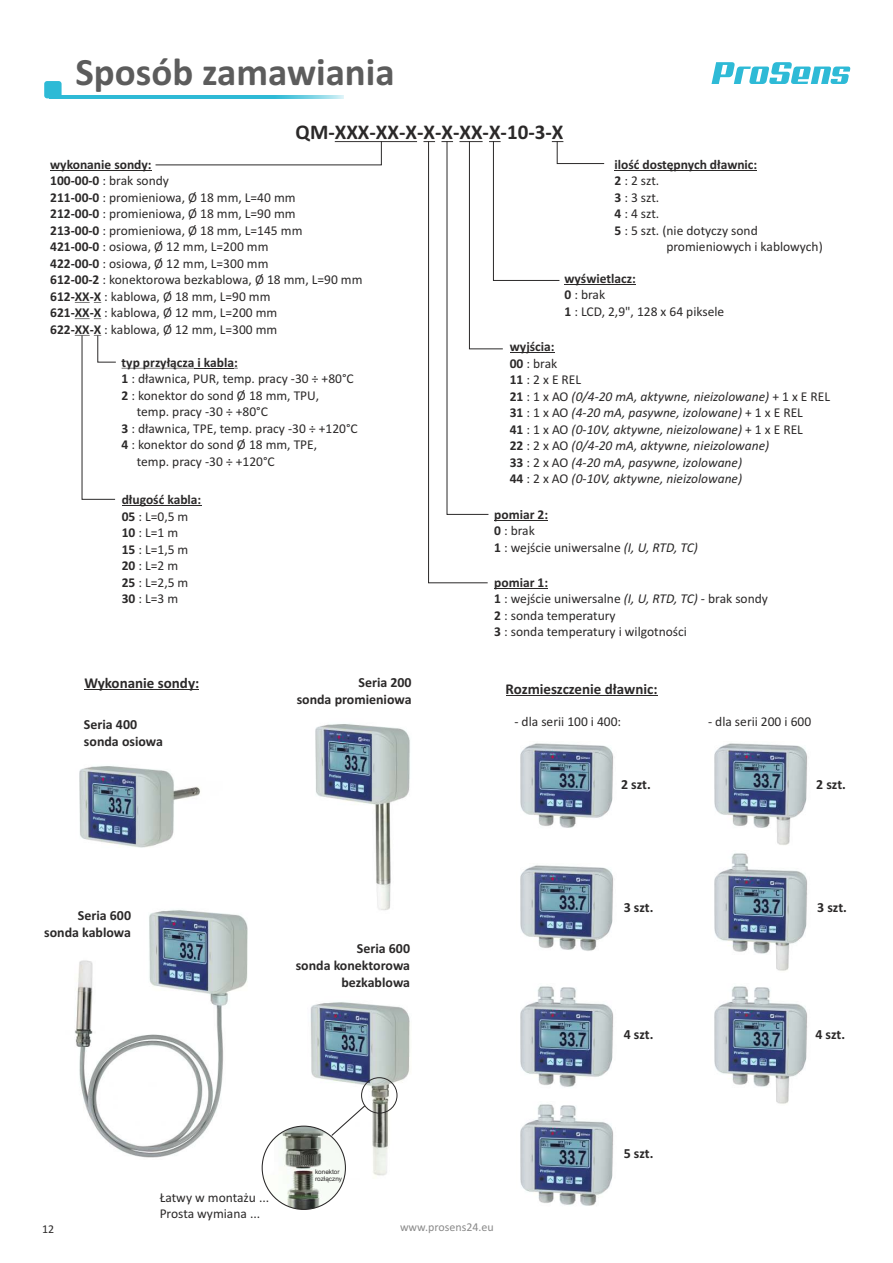
<style>
.page{position:relative;width:893px;height:1263px;background:#fff}
.page>*{position:absolute;margin:0;border:0;box-sizing:border-box;transform-origin:0 0}
.t1{font:700 39px "Calibri";color:#5c5c5c}
.t2{font:700 21px "Calibri";color:#2b2929}
.t3{font:700 15px "Calibri";color:#2b2929}
.t4{font:700 13.95px/17px "Calibri";color:#2b2929;text-align:right}
.t5{font:13.5px/16.5px "Calibri";color:#2b2929}
.t6{font:italic 13.5px/16.5px "Calibri";color:#2b2929}
.t7{font:700 13.5px "Calibri";color:#2b2929}
.t8{font:12px "Calibri";color:#8a8a8a}
.t9{font:12px "Calibri";color:#2b2929}
.t10{font:6.45px/7.2px "Arial";color:#2b2929}
.s1{font-weight:700}
.s2{font-weight:700;font-style:normal}
.s3{font-style:normal}
.s4{font-style:italic}
</style>
<div class="page">
<hr style="left:49px;top:95px;width:295px;height:3px;background:#2ebad6">
<div style="left:44px;top:81px;width:18px;height:17px;background:#2ebad6;border-radius:3px"></div>
<svg style="left:711px;top:62px;width:139px;height:22px"></svg>
<img style="left:714px;top:853px;width:93px;height:118px">
<hr style="left:506px;top:695px;width:151px;height:1px;background:#2b2929">
<img style="left:520px;top:1104px;width:93px;height:102px">
<img style="left:520px;top:743px;width:93px;height:85px">
<img style="left:520px;top:865px;width:93px;height:86px">
<img style="left:520px;top:986px;width:93px;height:101px">
<img style="left:714px;top:986px;width:93px;height:118px">
<img style="left:714px;top:743px;width:93px;height:102px">
<hr style="left:50px;top:170px;width:102px;height:1px;background:#2b2929">
<svg style="left:75px;top:302px;width:26px;height:1px"></svg>
<svg style="left:75px;top:318px;width:26px;height:1px"></svg>
<hr style="left:335px;top:141px;width:82px;height:1px;background:#2b2929">
<hr style="left:614px;top:170px;width:143px;height:1px;background:#2b2929">
<hr style="left:564px;top:284px;width:72px;height:1px;background:#2b2929">
<hr style="left:122px;top:505px;width:79px;height:1px;background:#2b2929">
<svg style="left:155px;top:141px;width:227px;height:24px"></svg>
<hr style="left:122px;top:368px;width:72px;height:1px;background:#2b2929">
<hr style="left:194px;top:368px;width:40px;height:1px;background:#2b2929">
<hr style="left:494px;top:588px;width:54px;height:1px;background:#2b2929">
<svg style="left:75px;top:335px;width:41px;height:165px"></svg>
<svg style="left:423px;top:141px;width:181px;height:442px"></svg>
<img style="left:79px;top:766px;width:121px;height:82px">
<img style="left:75px;top:910px;width:173px;height:248px">
<img style="left:315px;top:724px;width:95px;height:186px">
<hr style="left:84px;top:689px;width:115px;height:1px;background:#2b2929">
<img style="left:310px;top:1002px;width:100px;height:174px">
<img style="left:262px;top:1126px;width:83px;height:83px;border-radius:50%">
<svg style="left:330px;top:1104px;width:36px;height:33px"></svg>
<div style="left:361px;top:1077px;width:36px;height:36px;border:1px solid #2b2929;border-radius:50%"></div>
<h1 class="t1" style="left:75px;top:56px;width:321px">Sposób zamawiania</h1>
<h2 class="t2" style="left:296px;top:123px;width:269px">QM-XXX-XX-X-X-X-XX-X-10-3-X</h2>
<p class="t7" style="left:50px;top:159px;width:103px">wykonanie sondy:</p>
<p class="t5" style="left:50px;top:190px;width:314px"><span class="s1">211-00-0</span> : promieniowa, Ø 18 mm, L=40 mm<br><span class="s1">212-00-0</span> : promieniowa, Ø 18 mm, L=90 mm<br><span class="s1">213-00-0</span> : promieniowa, Ø 18 mm, L=145 mm<br><span class="s1">421-00-0</span> : osiowa, Ø 12 mm, L=200 mm<br><span class="s1">422-00-0</span> : osiowa, Ø 12 mm, L=300 mm<br><span class="s1">612-00-2</span> : konektorowa bezkablowa, Ø 18 mm, L=90 mm <span class="s1">612-XX-X</span> : kablowa, Ø 18 mm, L=90 mm<br><span class="s1">621-XX-X</span> : kablowa, Ø 12 mm, L=200 mm<br><span class="s1">622-XX-X</span> : kablowa, Ø 12 mm, L=300 mm</p>
<p class="t5" style="left:50px;top:174px;width:120px"><span class="s1">100-00-0</span> : brak sondy</p>
<p class="t7" style="left:614px;top:159px;width:144px">ilość dostępnych dławnic:</p>
<p class="t5" style="left:614px;top:174px;width:46px"><span class="s1">2</span> : 2 szt.</p>
<p class="t5" style="left:614px;top:190px;width:46px"><span class="s1">3</span> : 3 szt.</p>
<p class="t5" style="left:614px;top:207px;width:46px"><span class="s1">4</span> : 4 szt.</p>
<p class="t5" style="left:614px;top:223px;width:145px"><span class="s1">5</span> : 5 szt. (nie dotyczy sond</p>
<p class="t5" style="left:666px;top:240px;width:158px">promieniowych i kablowych)</p>
<p class="t5" style="left:564px;top:271px;width:161px"><span class="s1">wyświetlacz:<br>0</span> : brak<br><span class="s1">1</span> : LCD, 2,9", 128 x 64 piksele</p>
<p class="t7" style="left:510px;top:341px;width:46px">wyjścia:</p>
<p class="t6" style="left:510px;top:372px;width:322px"><span class="s2">11</span> <span class="s3">: 2 x E REL<br></span><span class="s2">21</span> <span class="s3">: 1 x AO</span> (0/4-20 mA, aktywne, nieizolowane) <span class="s3">+ 1 x E REL </span><span class="s2">31</span> <span class="s3">: 1 x AO</span> (4-20 mA, pasywne, izolowane) <span class="s3">+ 1 x E REL<br></span><span class="s2">41</span> <span class="s3">: 1 x AO</span> (0-10V, aktywne, nieizolowane) <span class="s3">+ 1 x E REL<br></span><span class="s2">22</span> <span class="s3">: 2 x AO</span> (0/4-20 mA, aktywne, nieizolowane)<br><span class="s2">33</span> <span class="s3">: 2 x AO</span> (4-20 mA, pasywne, izolowane)<br><span class="s2">44</span> <span class="s3">: 2 x AO</span> (0-10V, aktywne, nieizolowane)</p>
<p class="t7" style="left:122px;top:356px;width:118px">typ przyłącza i kabla:</p>
<p class="t5" style="left:510px;top:356px;width:49px"><span class="s1">00</span> : brak</p>
<p class="t5" style="left:122px;top:371px;width:234px"><span class="s1">1</span> : dławnica, PUR, temp. pracy -30 ÷ +80°C</p>
<p class="t5" style="left:122px;top:388px;width:199px"><span class="s1">2</span> : konektor do sond Ø 18 mm, TPU,</p>
<p class="t5" style="left:137px;top:404px;width:133px">temp. pracy -30 ÷ +80°C</p>
<p class="t5" style="left:122px;top:421px;width:238px"><span class="s1">3</span> : dławnica, TPE, temp. pracy -30 ÷ +120°C</p>
<p class="t5" style="left:122px;top:437px;width:197px"><span class="s1">4</span> : konektor do sond Ø 18 mm, TPE,</p>
<p class="t5" style="left:137px;top:454px;width:139px">temp. pracy -30 ÷ +120°C</p>
<p class="t5" style="left:122px;top:493px;width:81px"><span class="s1">długość kabla:<br>05</span> : L=0,5 m<br><span class="s1">10</span> : L=1 m<br><span class="s1">15</span> : L=1,5 m<br><span class="s1">20</span> : L=2 m<br><span class="s1">25</span> : L=2,5 m<br><span class="s1">30</span> : L=3 m</p>
<p class="t3" style="left:84px;top:676px;width:116px">Wykonanie sondy:</p>
<p class="t4" style="left:84px;top:717px;width:80px;text-align:left">Seria 400 sonda osiowa</p>
<p class="t4" style="left:44px;top:907px;width:88px">Seria 600 sonda kablowa</p>
<p class="t4" style="left:297px;top:675px;width:116px">Seria 200<br>sonda promieniowa</p>
<p class="t4" style="left:296px;top:940px;width:116px">Seria 600<br>sonda konektorowa bezkablowa</p>
<p class="t5" style="left:160px;top:1190px;width:111px">Łatwy w montażu ...<br>Prosta wymiana ...</p>
<p class="t10" style="left:315px;top:1169px;width:29px">konektor rozłączny</p>
<p class="t7" style="left:494px;top:508px;width:55px">pomiar 2:</p>
<p class="t5" style="left:494px;top:540px;width:205px"><span class="s1">1</span> : wejście uniwersalne <span class="s4">(I, U, RTD, TC)</span></p>
<p class="t5" style="left:494px;top:523px;width:42px"><span class="s1">0</span> : brak</p>
<p class="t7" style="left:494px;top:577px;width:55px">pomiar 1:</p>
<p class="t5" style="left:494px;top:608px;width:194px"><span class="s1">2</span> : sonda temperatury<br><span class="s1">3</span> : sonda temperatury i wilgotności</p>
<p class="t5" style="left:494px;top:592px;width:275px"><span class="s1">1</span> : wejście uniwersalne <span class="s4">(I, U, RTD, TC) -</span> brak sondy</p>
<p class="t3" style="left:506px;top:682px;width:153px">Rozmieszczenie dławnic:</p>
<p class="t5" style="left:514px;top:714px;width:108px">- dla serii 100 i 400:</p>
<p class="t5" style="left:708px;top:714px;width:105px">- dla serii 200 i 600</p>
<p class="t4" style="left:621px;top:776px;width:31px">2 szt.</p>
<p class="t4" style="left:816px;top:776px;width:31px">2 szt.</p>
<p class="t4" style="left:624px;top:900px;width:31px">3 szt.</p>
<p class="t4" style="left:817px;top:900px;width:31px">3 szt.</p>
<p class="t4" style="left:624px;top:1027px;width:31px">4 szt.</p>
<p class="t4" style="left:815px;top:1027px;width:31px">4 szt.</p>
<p class="t4" style="left:624px;top:1146px;width:31px">5 szt.</p>
<p class="t9" style="left:42px;top:1223px;width:14px">12</p>
<p class="t8" style="left:400px;top:1221px;width:95px">www.prosens24.eu</p>
</div>
